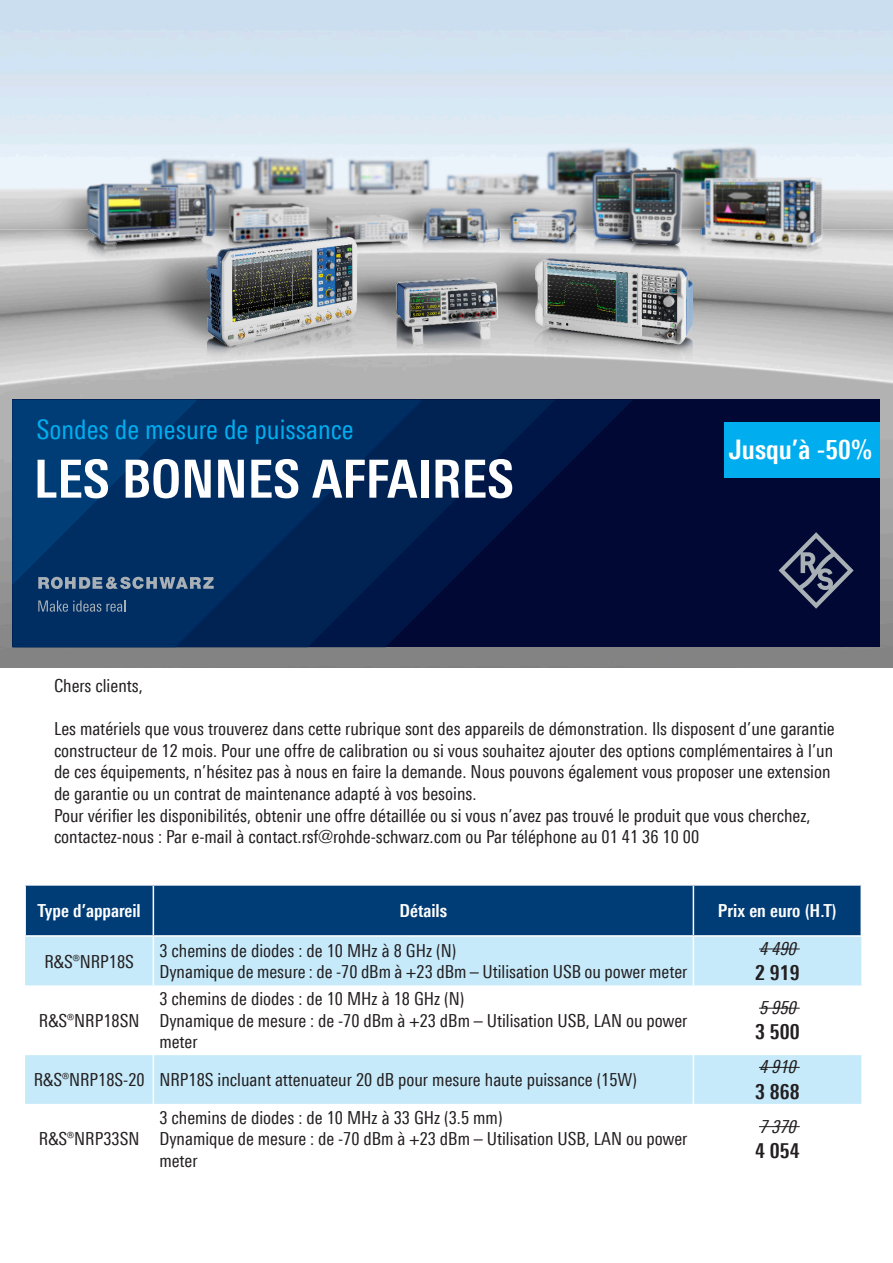
<style>
.page{position:relative;width:893px;height:1263px;background:#fff}
.page>*{position:absolute;margin:0;border:0;box-sizing:border-box;transform-origin:0 0}
.t1{font:700 52.5px "Linotype Univers 620 Cn";color:#fff}
.t2{font:27px "Linotype Univers 420 Cn";color:#00aeef}
.t3{font:700 27px "Linotype Univers 620 Cn";color:#fff}
.t4{font:700 21px "Linotype Univers 620 Cn";color:#231f20}
.t5{font:18px/21.6px "Linotype Univers 420 Cn";color:#231f20}
.t6{font:700 18px "Linotype Univers 620 Cn";color:#fff}
.t7{font:italic 18px "Linotype Univers 420 Cn";color:#231f20}
</style>
<div class="page">
<div style="left:26px;top:886px;width:835px;height:49px;background:#003d76"></div>
<div style="left:25px;top:937px;width:836px;height:48px;background:#c6eafa"></div>
<svg style="left:25px;top:1007px;width:836px;height:121px"></svg>
<hr style="left:153px;top:937px;width:1px;height:48px;background:#fff">
<hr style="left:693px;top:937px;width:1px;height:48px;background:#fff">
<hr style="left:153px;top:987px;width:1px;height:67px;background:#fff">
<hr style="left:693px;top:987px;width:1px;height:67px;background:#fff">
<hr style="left:25px;top:1054px;width:128px;height:1px;background:#fff">
<hr style="left:153px;top:1054px;width:540px;height:1px;background:#fff">
<hr style="left:153px;top:1055px;width:1px;height:49px;background:#fff">
<hr style="left:693px;top:1054px;width:168px;height:1px;background:#fff">
<hr style="left:693px;top:1055px;width:1px;height:49px;background:#fff">
<hr style="left:25px;top:1104px;width:128px;height:1px;background:#fff">
<hr style="left:153px;top:1104px;width:540px;height:1px;background:#fff">
<hr style="left:153px;top:1105px;width:1px;height:67px;background:#fff">
<hr style="left:693px;top:1104px;width:168px;height:1px;background:#fff">
<hr style="left:693px;top:1105px;width:1px;height:67px;background:#fff">
<hr style="left:153px;top:886px;width:1px;height:49px;background:#fff">
<hr style="left:693px;top:886px;width:1px;height:49px;background:#fff">
<hr style="left:759px;top:948px;width:41px;height:1px;background:#231f20">
<hr style="left:759px;top:1008px;width:41px;height:1px;background:#231f20">
<hr style="left:759px;top:1067px;width:41px;height:1px;background:#231f20">
<hr style="left:759px;top:1126px;width:41px;height:1px;background:#231f20">
<img style="left:0;top:0;width:893px;height:667px">
<img style="left:0;top:92px;width:893px;height:271px">
<div style="left:12px;top:400px;width:868px;height:247px;background:#000833"></div>
<svg style="left:555px;top:400px;width:77px;height:77px;fill:#001545"></svg>
<svg style="left:422px;top:400px;width:133px;height:210px"></svg>
<svg style="left:12px;top:400px;width:410px;height:247px;background:#002659"></svg>
<svg style="left:778px;top:532px;width:76px;height:77px"></svg>
<svg style="left:12px;top:400px;width:202px;height:189px;background:#05386d"></svg>
<svg style="left:38px;top:600px;width:87px;height:12px"></svg>
<div style="left:724px;top:422px;width:156px;height:55px;background:#00aeef"></div>
<p class="t2" style="left:36px;top:414px;width:319px">Sondes de mesure de puissance</p>
<p class="t1" style="left:34px;top:448px;width:481px">LES BONNES AFFAIRES</p>
<p class="t3" style="left:729px;top:434px;width:145px">Jusqu’à -50%</p>
<p class="t5" style="left:54px;top:675px;width:90px">Chers clients,</p>
<p class="t5" style="left:54px;top:718px;width:782px">Les matériels que vous trouverez dans cette rubrique sont des appareils de démonstration. Ils disposent d’une garantie constructeur de 12 mois. Pour une offre de calibration ou si vous souhaitez ajouter des options complémentaires à l’un de ces équipements, n’hésitez pas à nous en faire la demande. Nous pouvons également vous proposer une extension de garantie ou un contrat de maintenance adapté à vos besoins.</p>
<p class="t5" style="left:54px;top:804px;width:758px">Pour vérifier les disponibilités, obtenir une offre détaillée ou si vous n’avez pas trouvé le produit que vous cherchez, contactez-nous : Par e-mail à contact.rsf@rohde-schwarz.com ou Par téléphone au 01 41 36 10 00</p>
<p class="t6" style="left:38px;top:900px;width:105px">Type d’appareil</p>
<p class="t6" style="left:400px;top:900px;width:49px">Détails</p>
<p class="t6" style="left:718px;top:900px;width:120px">Prix en euro (H.T)</p>
<p class="t5" style="left:44px;top:950px;width:91px">R&amp;S®NRP18S</p>
<p class="t7" style="left:759px;top:938px;width:43px">4490</p>
<p class="t4" style="left:755px;top:960px;width:46px">2 919</p>
<p class="t5" style="left:159px;top:939px;width:298px">3 chemins de diodes : de 10 MHz à 8 GHz (N)</p>
<p class="t5" style="left:159px;top:961px;width:530px">Dynamique de mesure : de -70 dBm à +23 dBm – Utilisation USB ou power meter</p>
<p class="t5" style="left:39px;top:1009px;width:102px">R&amp;S®NRP18SN</p>
<p class="t5" style="left:159px;top:988px;width:306px">3 chemins de diodes : de 10 MHz à 18 GHz (N)</p>
<p class="t5" style="left:159px;top:1009px;width:530px">Dynamique de mesure : de -70 dBm à +23 dBm – Utilisation USB, LAN ou power meter</p>
<p class="t5" style="left:34px;top:1069px;width:112px">R&amp;S®NRP18S-20</p>
<p class="t5" style="left:159px;top:1069px;width:479px">NRP18S incluant attenuateur 20 dB pour mesure haute puissance (15W)</p>
<p class="t5" style="left:39px;top:1128px;width:102px">R&amp;S®NRP33SN</p>
<p class="t5" style="left:159px;top:1106px;width:345px">3 chemins de diodes : de 10 MHz à 33 GHz (3.5 mm)</p>
<p class="t5" style="left:159px;top:1128px;width:530px">Dynamique de mesure : de -70 dBm à +23 dBm – Utilisation USB, LAN ou power meter</p>
<p class="t7" style="left:759px;top:997px;width:43px">5950</p>
<p class="t4" style="left:755px;top:1019px;width:46px">3 500</p>
<p class="t7" style="left:759px;top:1056px;width:43px">4910</p>
<p class="t4" style="left:755px;top:1079px;width:46px">3 868</p>
<p class="t7" style="left:759px;top:1116px;width:43px">7370</p>
<p class="t4" style="left:755px;top:1138px;width:46px">4 054</p>
</div>
